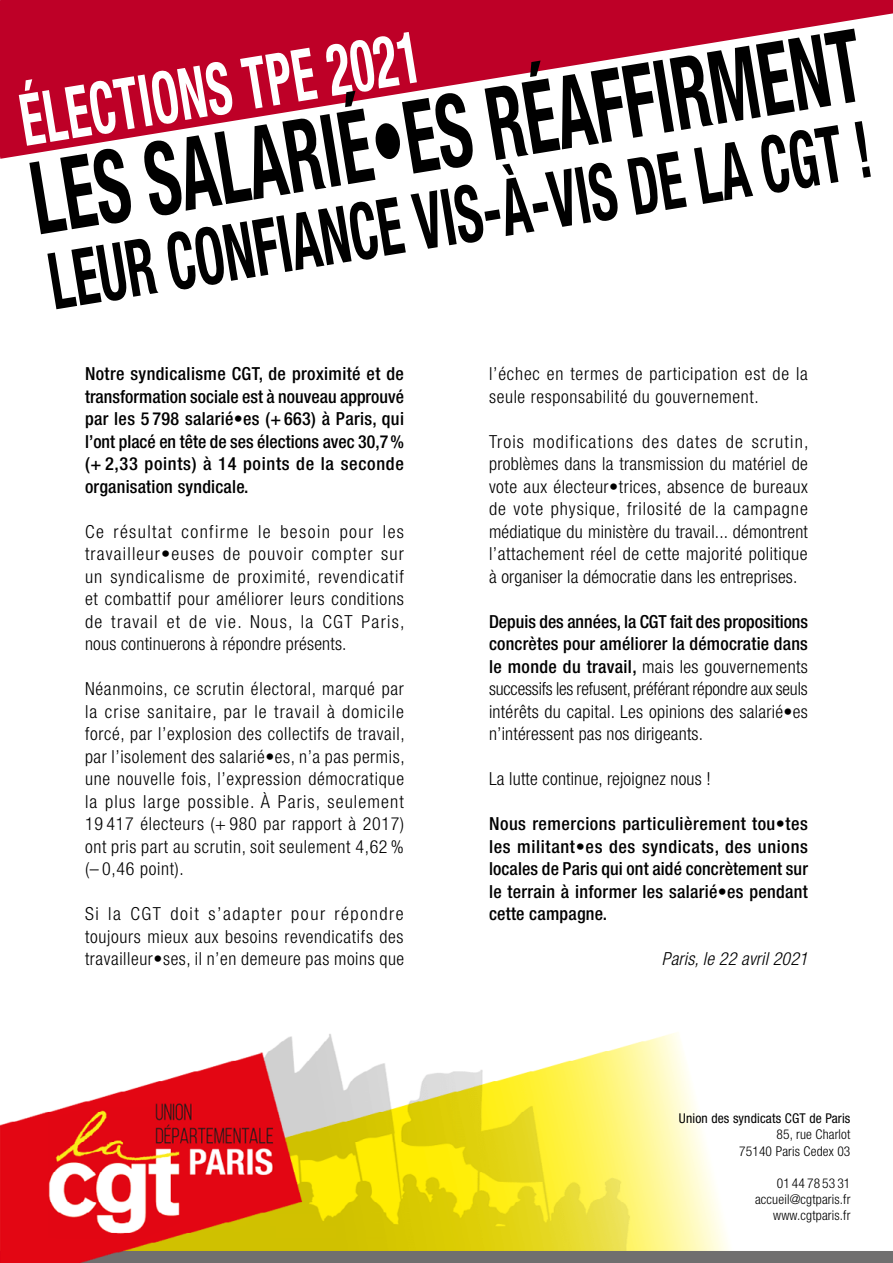
<style>
.page{position:relative;width:893px;height:1263px;background:#fff}
.page>*{position:absolute;margin:0;border:0;box-sizing:border-box;transform-origin:0 0}
.Corps{font:700 condensed 101.25px "Helvetica Neue LT Std";color:#000;scale:.67 1}
.Corps-2{font:700 condensed 78.75px "Helvetica Neue LT Std";color:#000;scale:.67 1}
.t1{font:700 condensed 72px "Helvetica Neue LT Std";color:#fff;scale:.67 1}
.t2{font:300 condensed 18px/22.5px "Helvetica Neue LT Std";letter-spacing:.035em;color:#000;text-align:justify}
.t3{font:500 condensed 18px/22.5px "Helvetica Neue LT Std";letter-spacing:.015em;color:#000;text-align:justify}
.t4{font:300 condensed 18px "Helvetica Neue LT Std";letter-spacing:.01em;color:#000}
.t5{font:italic 300 condensed 18px "Helvetica Neue LT Std";letter-spacing:.01em;color:#000}
.t6{font:300 condensed 13.5px "Helvetica Neue LT Std";letter-spacing:.01em;color:#000}
.t7{font:condensed 13.5px "Helvetica Neue LT Std";letter-spacing:.01em;color:#000}
.s1{font-weight:500}
</style>
<div class="page">
<img style="left:0;top:1033px;width:893px;height:230px">
<svg style="left:0;top:0;width:893px;height:159px;fill:#be0027"></svg>
<p class="Corps" style="left:22px;top:137px;width:1255px;rotate:-9deg">LES SALARIÉ•ES RÉAFFIRMENT</p>
<p class="t1" style="left:14px;top:77px;width:606px;rotate:-9deg">ÉLECTIONS TPE 2021</p>
<p class="Corps-2" style="left:42px;top:233px;width:1243px;rotate:-9deg">LEUR CONFIANCE VIS-À-VIS DE LA CGT !</p>
<p class="t3" style="left:85px;top:362px;width:321px">Notre syndicalisme CGT, de proximité et de transformation sociale est à nouveau approuvé par les 5 798 salarié•es (+ 663) à Paris, qui l’ont placé en tête de ses élections avec 30,7% (+ 2,33 points) à 14 points de la seconde organisation syndicale.</p>
<p class="t2" style="left:85px;top:520px;width:321px">Ce résultat confirme le besoin pour les travailleur•euses de pouvoir compter sur un syndicalisme de proximité, revendicatif et combattif pour améliorer leurs conditions de travail et de vie. Nous, la CGT Paris, nous continuerons à répondre présents.</p>
<p class="t2" style="left:85px;top:677px;width:321px">Néanmoins, ce scrutin électoral, marqué par la crise sanitaire, par le travail à domicile forcé, par l’explosion des collectifs de travail, par l’isolement des salarié•es, n’a pas permis, une nouvelle fois, l’expression démocratique la plus large possible. À Paris, seulement 19 417 électeurs (+ 980 par rapport à 2017) ont pris part au scrutin, soit seulement 4,62 % (– 0,46 point).</p>
<p class="t2" style="left:85px;top:902px;width:321px">Si la CGT doit s’adapter pour répondre toujours mieux aux besoins revendicatifs des travailleur•ses, il n’en demeure pas moins que</p>
<p class="t2" style="left:489px;top:362px;width:320px">l’échec en termes de participation est de la seule responsabilité du gouvernement.</p>
<p class="t2" style="left:489px;top:430px;width:321px">Trois modifications des dates de scrutin, problèmes dans la transmission du matériel de vote aux électeur•trices, absence de bureaux de vote physique, frilosité de la campagne médiatique du ministère du travail... démontrent l’attachement réel de cette majorité politique à organiser la démocratie dans les entreprises.</p>
<p class="t2" style="left:489px;top:610px;width:321px"><span class="s1">Depuis des années, la CGT fait des propositions concrètes pour améliorer la démocratie dans le monde du travail,</span> mais les gouvernements successifs les refusent, préférant répondre aux seuls intérêts du capital. Les opinions des salarié•es n’intéressent pas nos dirigeants.</p>
<p class="t4" style="left:489px;top:768px;width:223px">La lutte continue, rejoignez nous !</p>
<p class="t3" style="left:489px;top:812px;width:321px">Nous remercions particulièrement tou•tes les militant•es des syndicats, des unions locales de Paris qui ont aidé concrètement sur le terrain à informer les salarié•es pendant cette campagne.</p>
<p class="t5" style="left:662px;top:948px;width:148px">Paris, le 22 avril 2021</p>
<p class="t7" style="left:679px;top:1111px;width:173px">Union des syndicats CGT de Paris</p>
<p class="t6" style="left:776px;top:1127px;width:75px">85, rue Charlot</p>
<p class="t6" style="left:739px;top:1143px;width:113px">75140 Paris Cedex 03</p>
<p class="t6" style="left:777px;top:1175px;width:75px">01 44 78 53 31</p>
<p class="t6" style="left:755px;top:1192px;width:97px">accueil@cgtparis.fr</p>
<p class="t6" style="left:773px;top:1208px;width:79px">www.cgtparis.fr</p>
</div>
